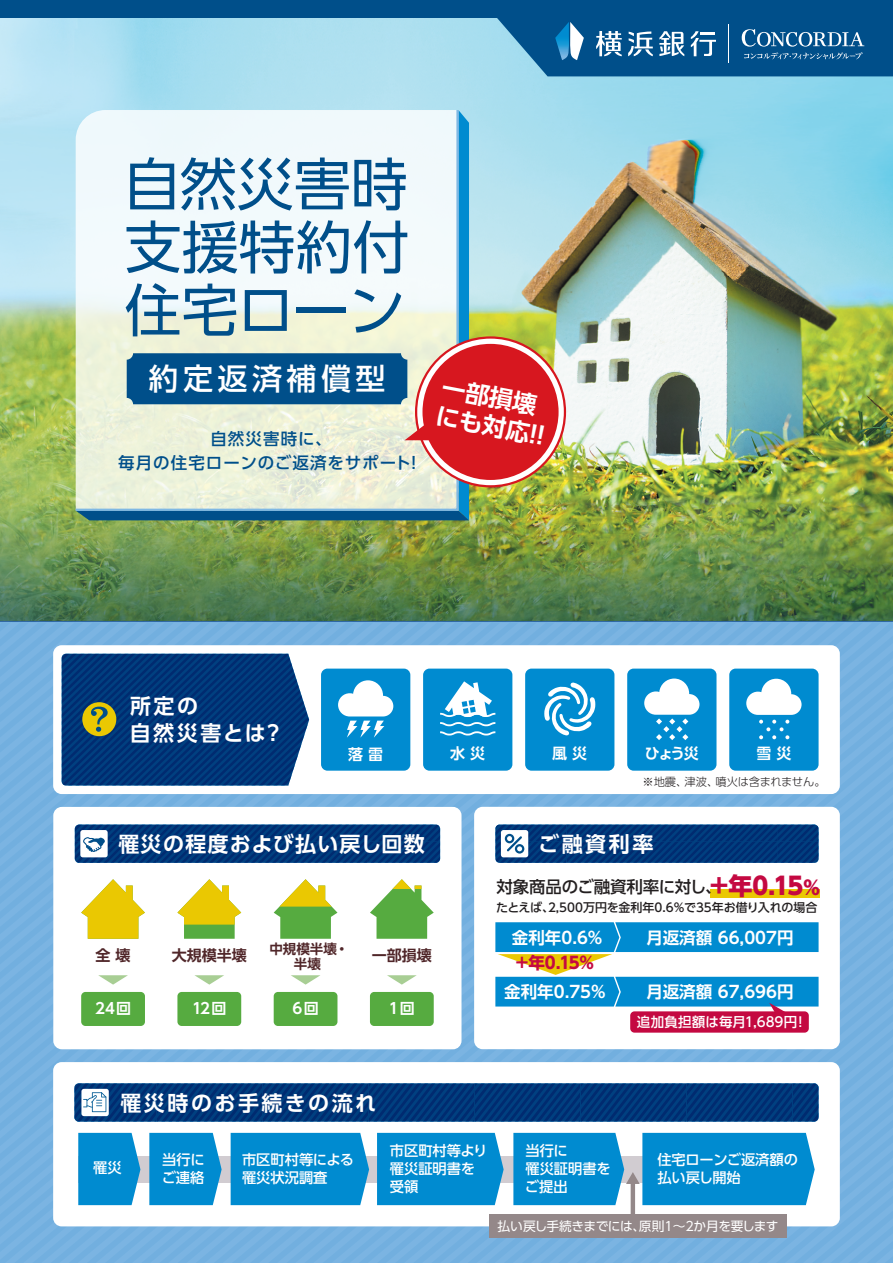
<style>
.page{position:relative;width:893px;height:1263px;background:#fff}
.page>*{position:absolute;margin:0;border:0;box-sizing:border-box;transform-origin:0 0}
.t1{font:57px/63px "UD Shin Go Pro";color:#004f8a;text-align:justify}
.t2{font:500 30px "UD Shin Go Pro";letter-spacing:.15em;color:#fff}
.t3{font:700 24px/28.3px "UD Shin Go Pro De";color:#fff}
.t4{font:800 24px "UD Shin Go Pro";color:#c40941}
.t5{font:700 21px/27px "UD Shin Go Pro De";letter-spacing:.11em;color:#fff}
.t6{font:700 21px "UD Shin Go Pro De";letter-spacing:.06em;color:#fff}
.t7{font:700 16.5px "UD Shin Go Pro De";color:#fff}
.t8{font:500 16.5px/24px "UD Shin Go Pro";letter-spacing:.06em;color:#004f8a;text-align:center}
.t9{font:500 16.5px "UD Shin Go Pro";letter-spacing:-.01em;color:#231f20}
.t10{font:700 16.5px "UD Shin Go Pro";color:#c40941}
.t11{font:700 15px "UD Shin Go Pro De";color:#fff}
.t12{font:700 15px "UD Shin Go Pro De";color:#502629}
.t13{font:500 14.25px/18px "UD Shin Go Pro";color:#fff}
.t14{font:500 13.5px "UD Shin Go Pro";letter-spacing:.01em;color:#fff}
.t15{font:700 13.5px/15px "UD Shin Go Pro De";color:#502629;text-align:center}
.t16{font:12.75px "UD Shin Go Pro";letter-spacing:-.045em;color:#fff}
.t17{font:500 12px "UD Shin Go Pro";letter-spacing:-.005em;color:#231f20}
.t18{font:300 11.25px "UD Shin Go Pro";letter-spacing:-.02em;color:#231f20}
.s1{font-size:19.2px}
</style>
<div class="page">
<img style="left:0;top:17px;width:893px;height:477px">
<div style="left:0;top:622px;width:893px;height:641px;background:#77b2e1"></div>
<img style="left:0;top:494px;width:893px;height:128px">
<div style="left:53px;top:645px;width:787px;height:149px;background:#fff;border-radius:9px"></div>
<div style="left:53px;top:1062px;width:787px;height:164px;background:#fff;border-radius:9px"></div>
<div style="left:474px;top:807px;width:366px;height:242px;background:#fff;border-radius:9px"></div>
<div style="left:53px;top:807px;width:408px;height:242px;background:#fff;border-radius:9px"></div>
<div style="left:711px;top:889px;width:109px;height:9px;background:#eac802"></div>
<div style="left:75px;top:824px;width:365px;height:39px;background:#003779;border-radius:4px"></div>
<div style="left:495px;top:824px;width:324px;height:39px;background:#003779;border-radius:4px"></div>
<div style="left:489px;top:1215px;width:298px;height:23px;background:#948889"></div>
<div style="left:78px;top:1156px;width:719px;height:26px;background:#d1ccd1"></div>
<svg style="left:149px;top:1133px;width:73px;height:72px;background:#1192d2"></svg>
<div style="left:231px;top:1133px;width:138px;height:72px;background:#008bd0"></div>
<div style="left:377px;top:1133px;width:127px;height:72px;background:#008bd0"></div>
<svg style="left:78px;top:1133px;width:62px;height:72px;background:#1192d2"></svg>
<hr style="left:631px;top:1182px;width:4px;height:35px;background:#948889">
<svg style="left:513px;top:1133px;width:302px;height:72px;background:#1593d2"></svg>
<div style="left:630px;top:1011px;width:179px;height:22px;background:#c40941;border-radius:4px"></div>
<svg style="left:495px;top:922px;width:324px;height:90px"></svg>
<div style="left:501px;top:830px;width:27px;height:27px;background:#fff;border-radius:3px"></div>
<svg style="left:505px;top:834px;width:19px;height:19px"></svg>
<div style="left:74px;top:1083px;width:745px;height:38px;background:#003578;border-radius:4px"></div>
<div style="left:81px;top:1089px;width:28px;height:27px;background:linear-gradient(to right,#fff,#fff);border-radius:3px"></div>
<svg style="left:83px;top:1092px;width:23px;height:20px"></svg>
<div style="left:321px;top:669px;width:89px;height:102px;background:#008bd0;border-radius:6px"></div>
<svg style="left:338px;top:680px;width:55px;height:58px"></svg>
<div style="left:525px;top:669px;width:89px;height:102px;background:#008bd0;border-radius:6px"></div>
<svg style="left:544px;top:682px;width:51px;height:53px"></svg>
<div style="left:729px;top:669px;width:90px;height:102px;background:#008bd0;border-radius:6px"></div>
<svg style="left:746px;top:679px;width:55px;height:60px"></svg>
<div style="left:627px;top:669px;width:89px;height:102px;background:#008bd0;border-radius:6px"></div>
<svg style="left:644px;top:678px;width:55px;height:62px"></svg>
<div style="left:423px;top:669px;width:89px;height:102px;background:#008bd0;border-radius:6px"></div>
<svg style="left:440px;top:681px;width:55px;height:54px"></svg>
<svg style="left:62px;top:654px;width:247px;height:131px;background:#10417a"></svg>
<div style="left:81px;top:992px;width:64px;height:34px;background:#56ab40;border-radius:4px"></div>
<div style="left:177px;top:992px;width:64px;height:34px;background:#56ab40;border-radius:4px"></div>
<div style="left:274px;top:992px;width:63px;height:34px;background:#56ab40;border-radius:4px"></div>
<div style="left:370px;top:992px;width:64px;height:34px;background:#56ab40;border-radius:4px"></div>
<div style="left:80px;top:830px;width:28px;height:27px;background:#fff;border-radius:3px"></div>
<svg style="left:83px;top:837px;width:22px;height:15px"></svg>
<svg style="left:194px;top:975px;width:30px;height:9px"></svg>
<svg style="left:291px;top:975px;width:29px;height:9px"></svg>
<svg style="left:387px;top:975px;width:30px;height:9px"></svg>
<svg style="left:98px;top:975px;width:30px;height:9px"></svg>
<svg style="left:416px;top:337px;width:149px;height:149px"></svg>
<div style="left:422px;top:344px;width:137px;height:136px;background:#d7171f;border-radius:50%"></div>
<svg style="left:76px;top:110px;width:393px;height:410px"></svg>
<svg style="left:274px;top:879px;width:63px;height:60px"></svg>
<svg style="left:177px;top:879px;width:64px;height:60px"></svg>
<svg style="left:81px;top:879px;width:64px;height:60px"></svg>
<svg style="left:370px;top:879px;width:64px;height:60px"></svg>
<div style="left:0;top:0;width:893px;height:17px;background:#004f8a"></div>
<svg style="left:481px;top:17px;width:412px;height:59px;background:#266d9f"></svg>
<h1 class="t1" style="left:124px;top:151px;width:287px">自然災害時支援特約付住宅ローン</h1>
<h2 class="t2" style="left:149px;top:354px;width:239px">約定返済補償型</h2>
<p class="t8" style="left:118px;top:426px;width:305px">自然災害時に、<br>毎月の住宅ローンのご返済をサポート！</p>
<h3 class="t3" style="left:445px;top:373px;width:120px;rotate:11deg">一部損壊にも対応！！</h3>
<h3 class="t5" style="left:130px;top:692px;width:155px">所定の<br>自然災害とは？</h3>
<p class="t11" style="left:348px;top:742px;width:36px">落 雷</p>
<p class="t11" style="left:450px;top:741px;width:36px">水 災</p>
<p class="t11" style="left:552px;top:741px;width:36px">風 災</p>
<p class="t11" style="left:645px;top:741px;width:55px">ひょう災</p>
<p class="t11" style="left:756px;top:741px;width:36px">雪 災</p>
<p class="t18" style="left:642px;top:773px;width:185px">※地震、津波、噴火は含まれません。</p>
<h3 class="t6" style="left:118px;top:827px;width:308px">罹災の程度および払い戻し回数</h3>
<h3 class="t5" style="left:538px;top:830px;width:117px">ご融資利率</h3>
<p class="t12" style="left:96px;top:943px;width:36px">全 壊</p>
<p class="t12" style="left:172px;top:943px;width:76px">大規模半壊</p>
<p class="t15" style="left:269px;top:941px;width:81px">中規模半壊・半壊</p>
<p class="t12" style="left:372px;top:943px;width:61px">一部損壊</p>
<p class="t11" style="left:95px;top:996px;width:37px">24回</p>
<p class="t11" style="left:192px;top:996px;width:36px">12回</p>
<p class="t11" style="left:292px;top:996px;width:28px">6回</p>
<p class="t11" style="left:389px;top:996px;width:28px">1回</p>
<h3 class="t5" style="left:120px;top:1088px;width:257px">罹災時のお手続きの流れ</h3>
<h3 class="t4" style="left:707px;top:866px;width:115px">＋年0.15<span class="s1">％</span></h3>
<p class="t9" style="left:496px;top:873px;width:227px">対象商品のご融資利率に対し、</p>
<p class="t17" style="left:496px;top:898px;width:323px">たとえば、2,500万円を金利年0.6％で35年お借り入れの場合</p>
<p class="t7" style="left:512px;top:924px;width:283px">金利年0.6％　　 月返済額 66,007円</p>
<p class="t10" style="left:514px;top:949px;width:83px">＋年0.15％</p>
<p class="t7" style="left:504px;top:978px;width:104px">金利年0.75％</p>
<p class="t14" style="left:637px;top:1011px;width:167px">追加負担額は毎月1,689円!</p>
<p class="t7" style="left:646px;top:978px;width:149px">月返済額 67,696円</p>
<p class="t13" style="left:93px;top:1158px;width:30px">罹災</p>
<p class="t13" style="left:162px;top:1150px;width:44px">当行にご連絡</p>
<p class="t13" style="left:242px;top:1150px;width:113px">市区町村等による罹災状況調査</p>
<p class="t13" style="left:390px;top:1141px;width:99px">市区町村等より罹災証明書を受領</p>
<p class="t13" style="left:525px;top:1141px;width:87px">当行に<br>罹災証明書をご提出</p>
<p class="t13" style="left:657px;top:1150px;width:142px">住宅ローンご返済額の払い戻し開始</p>
<p class="t16" style="left:497px;top:1216px;width:283px">払い戻し手続きまでには、原則1～2か月を要します</p>
</div>
